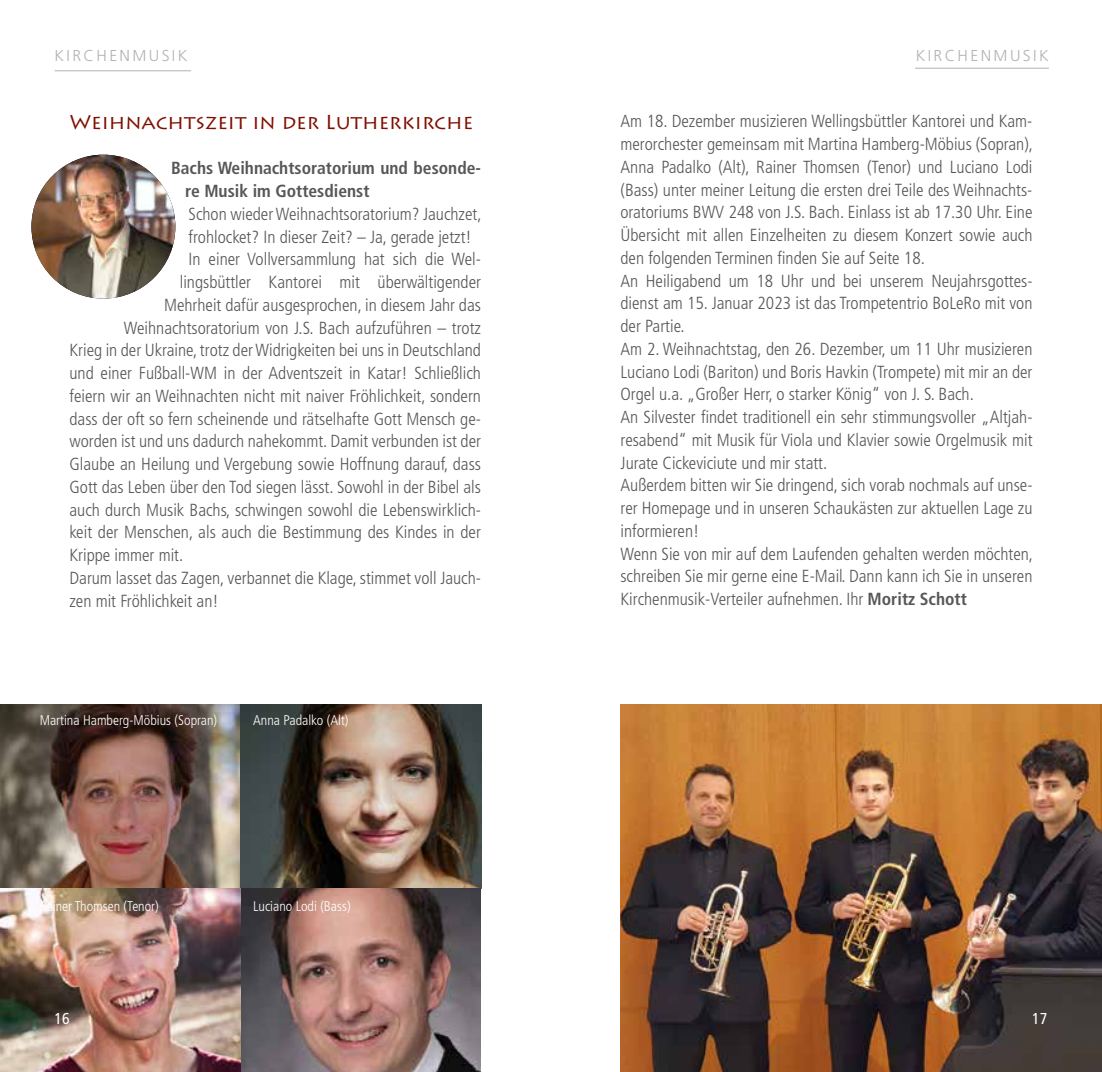
<style>
.page{position:relative;width:1102px;height:1072px;background:#fff}
.page>*{position:absolute;margin:0;border:0;box-sizing:border-box;transform-origin:0 0}
.t1{font:20.12px "Lithos Pro";color:#811000}
.t2{font:300 condensed 17.5px/22.8px "Frutiger LT Pro";color:#575756}
.t3{font:700 condensed 17.5px/22.8px "Frutiger LT Pro";color:#575756}
.t4{font:300 15.75px "Frutiger LT Pro";letter-spacing:.15em;color:#b3b2b2}
.t5{font:condensed 15.75px "Frutiger LT Pro";color:#fff}
.t6{font:300 condensed 14px "Frutiger LT Pro";color:#fff}
.s1{font-weight:700}
</style>
<div class="page">
<hr style="left:55px;top:70px;width:136px;height:1px;background:#b3b2b2">
<hr style="left:914px;top:68px;width:134px;height:1px;background:#b3b2b2">
<img style="left:31px;top:155px;width:144px;height:143px;border-radius:72px">
<img style="left:0;top:704px;width:481px;height:367px">
<img style="left:620px;top:704px;width:481px;height:367px">
<p class="t4" style="left:55px;top:47px;width:134px">KIRCHENMUSIK</p>
<p class="t1" style="left:69px;top:110px;width:405px">Weihnachtszeit in der Lutherkirche</p>
<p class="t3" style="left:185px;top:157px;width:297px;text-indent:-14px">Bachs Weihnachtsoratorium und besonde&shy;re Musik im Gottesdienst</p>
<p class="t2" style="left:188px;top:202px;width:294px">Schon wieder Weihnachtsoratorium? Jauchzet,</p>
<p class="t2" style="left:188px;top:225px;width:285px">frohlocket? In dieser Zeit? – Ja, gerade jetzt!</p>
<p class="t2" style="left:188px;top:248px;width:294px">In einer Vollversammlung hat sich die Wel-</p>
<p class="t2" style="left:180px;top:271px;width:303px">lingsbüttler Kantorei mit überwältigender</p>
<p class="t2" style="left:164px;top:293px;width:318px">Mehrheit dafür ausgesprochen, in diesem Jahr das</p>
<p class="t2" style="left:124px;top:316px;width:358px">Weihnachtsoratorium von J.S. Bach aufzuführen – trotz</p>
<p class="t2" style="left:69px;top:339px;width:413px">Krieg in der Ukraine, trotz der Widrigkeiten bei uns in Deutschland</p>
<p class="t2" style="left:69px;top:362px;width:413px">und einer Fußball-WM in der Adventszeit in Katar! Schließlich</p>
<p class="t2" style="left:69px;top:384px;width:413px">feiern wir an Weihnachten nicht mit naiver Fröhlichkeit, sondern</p>
<p class="t2" style="left:69px;top:407px;width:413px">dass der oft so fern scheinende und rätselhafte Gott Mensch ge-</p>
<p class="t2" style="left:69px;top:430px;width:413px">worden ist und uns dadurch nahekommt. Damit verbunden ist der</p>
<p class="t2" style="left:69px;top:453px;width:413px">Glaube an Heilung und Vergebung sowie Hoffnung darauf, dass</p>
<p class="t2" style="left:69px;top:475px;width:413px">Gott das Leben über den Tod siegen lässt. Sowohl in der Bibel als</p>
<p class="t2" style="left:69px;top:498px;width:413px">auch durch Musik Bachs, schwingen sowohl die Lebenswirklich-</p>
<p class="t2" style="left:69px;top:521px;width:413px">keit der Menschen, als auch die Bestimmung des Kindes in der</p>
<p class="t2" style="left:69px;top:544px;width:115px">Krippe immer mit.</p>
<p class="t2" style="left:69px;top:566px;width:413px">Darum lasset das Zagen, verbannet die Klage, stimmet voll Jauch-</p>
<p class="t2" style="left:69px;top:589px;width:151px">zen mit Fröhlichkeit an!</p>
<p class="t6" style="left:40px;top:712px;width:179px">Martina Hamberg-Möbius (Sopran)</p>
<p class="t6" style="left:253px;top:712px;width:97px">Anna Padalko (Alt)</p>
<p class="t6" style="left:40px;top:898px;width:121px">Rainer Thomsen (Tenor)</p>
<p class="t6" style="left:253px;top:898px;width:99px">Luciano Lodi (Bass)</p>
<p class="t4" style="left:915px;top:47px;width:134px">KIRCHENMUSIK</p>
<p class="t2" style="left:620px;top:110px;width:414px">Am 18. Dezember musizieren Wellingsbüttler Kantorei und Kam&shy;merorchester gemeinsam mit Martina Hamberg-Möbius (Sopran), Anna Padalko (Alt), Rainer Thomsen (Tenor) und Luciano Lodi (Bass) unter meiner Leitung die ersten drei Teile des Weihnachts&shy;oratoriums BWV 248 von J.S. Bach. Einlass ist ab 17.30 Uhr. Eine Übersicht mit allen Einzelheiten zu diesem Konzert sowie auch den folgenden Terminen finden Sie auf Seite 18.<br>An Heiligabend um 18 Uhr und bei unserem Neujahrsgottes&shy;dienst am 15. Januar 2023 ist das Trompetentrio BoLeRo mit von der Partie.<br>Am 2. Weihnachtstag, den 26. Dezember, um 11 Uhr musizieren Luciano Lodi (Bariton) und Boris Havkin (Trompete) mit mir an der Orgel u.a. „Großer Herr, o starker König“ von J. S. Bach.<br>An Silvester findet traditionell ein sehr stimmungsvoller „Altjah&shy;resabend“ mit Musik für Viola und Klavier sowie Orgelmusik mit Jurate Cickeviciute und mir statt.<br>Außerdem bitten wir Sie dringend, sich vorab nochmals auf unse&shy;rer Homepage und in unseren Schaukästen zur aktuellen Lage zu informieren!<br>Wenn Sie von mir auf dem Laufenden gehalten werden möchten, schreiben Sie mir gerne eine E-Mail. Dann kann ich Sie in unseren Kirchenmusik-Verteiler aufnehmen. Ihr <span class="s1">Moritz Schott</span></p>
<p class="t5" style="left:55px;top:1009px;width:17px">16</p>
<p class="t5" style="left:1032px;top:1009px;width:17px">17</p>
</div>
